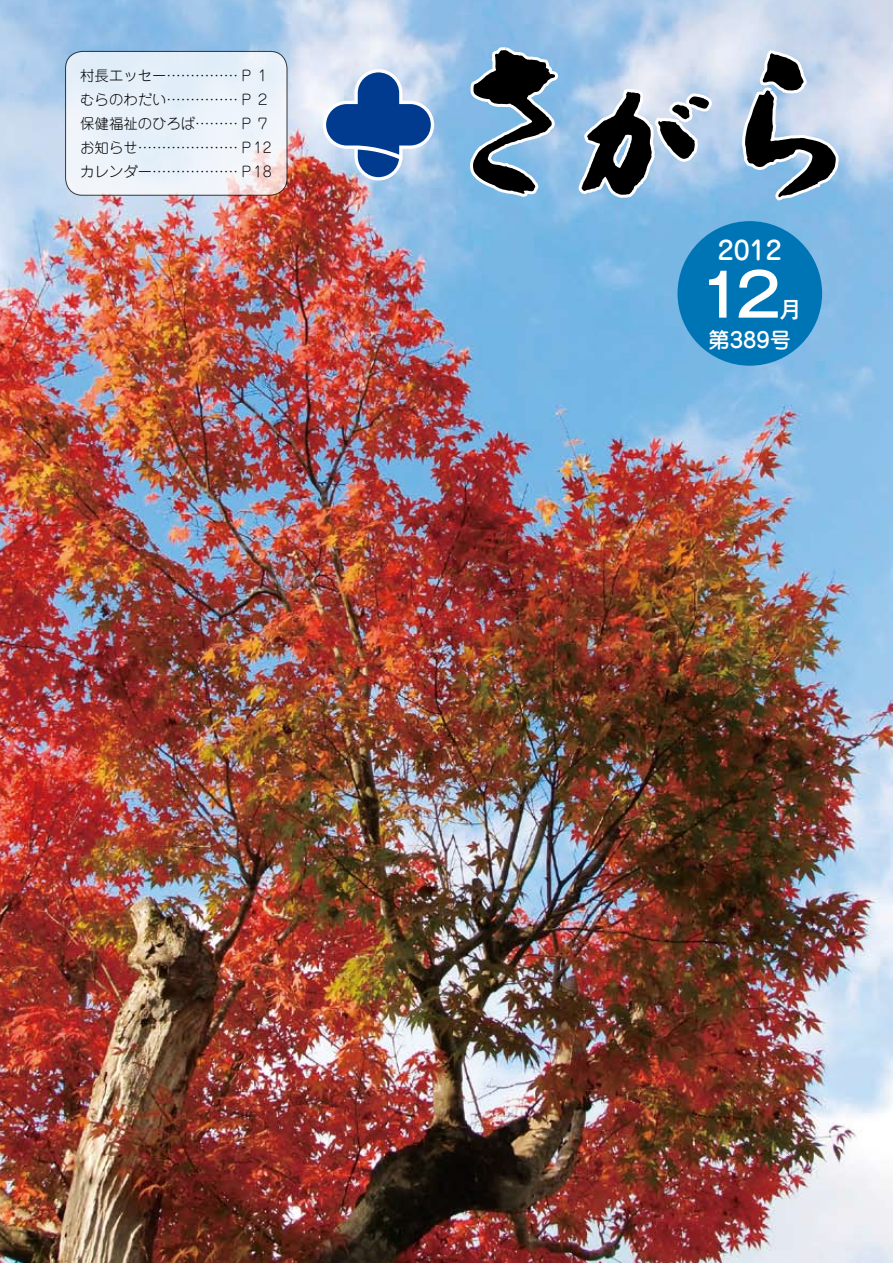
<style>
.page{position:relative;width:893px;height:1263px;background:#fff}
.page>*{position:absolute;margin:0;border:0;box-sizing:border-box;transform-origin:0 0}
.t1{font:500 59.55px "Gothic MB101 Pro";color:#fff}
.t2{font:500 25.5px "Jun 34 Pro";color:#fff}
.t3{font:500 22.35px "Gothic MB101 Pro";color:#fff}
.t4{font:500 21.3px "Jun 34 Pro";color:#fff}
.t5{font:300 14.4px/24px "Jun 101 Pro";color:#000}
</style>
<div class="page">
<img style="left:0;top:0;width:893px;height:1263px">
<div style="left:677px;top:221px;width:145px;height:145px;background:#0075b6;border-radius:50%"></div>
<svg style="left:468px;top:43px;width:89px;height:156px;background:#637f95"></svg>
<svg style="left:739px;top:47px;width:102px;height:156px;background:#8899ab"></svg>
<svg style="left:576px;top:85px;width:139px;height:116px;background:#7f91a2"></svg>
<svg style="left:319px;top:66px;width:118px;height:118px;background:#7593c1"></svg>
<svg style="left:66px;top:51px;width:221px;height:144px;fill:#eaf1f9"></svg>
<div style="left:65px;top:51px;width:222px;height:145px;border:1px solid #000;border-radius:17px"></div>
<p class="t5" style="left:80px;top:62px;width:193px">村長エッセー……………Ｐ１むらのわだい……………Ｐ２保健福祉のひろば………Ｐ７お知らせ…………………Ｐ12カレンダー………………Ｐ18</p>
<h2 class="t2" style="left:718px;top:230px;width:66px">2012</h2>
<h1 class="t1" style="left:698px;top:245px;width:84px">12</h1>
<h3 class="t3" style="left:780px;top:291px;width:24px">月</h3>
<h3 class="t4" style="left:708px;top:323px;width:84px">第389号</h3>
</div>
